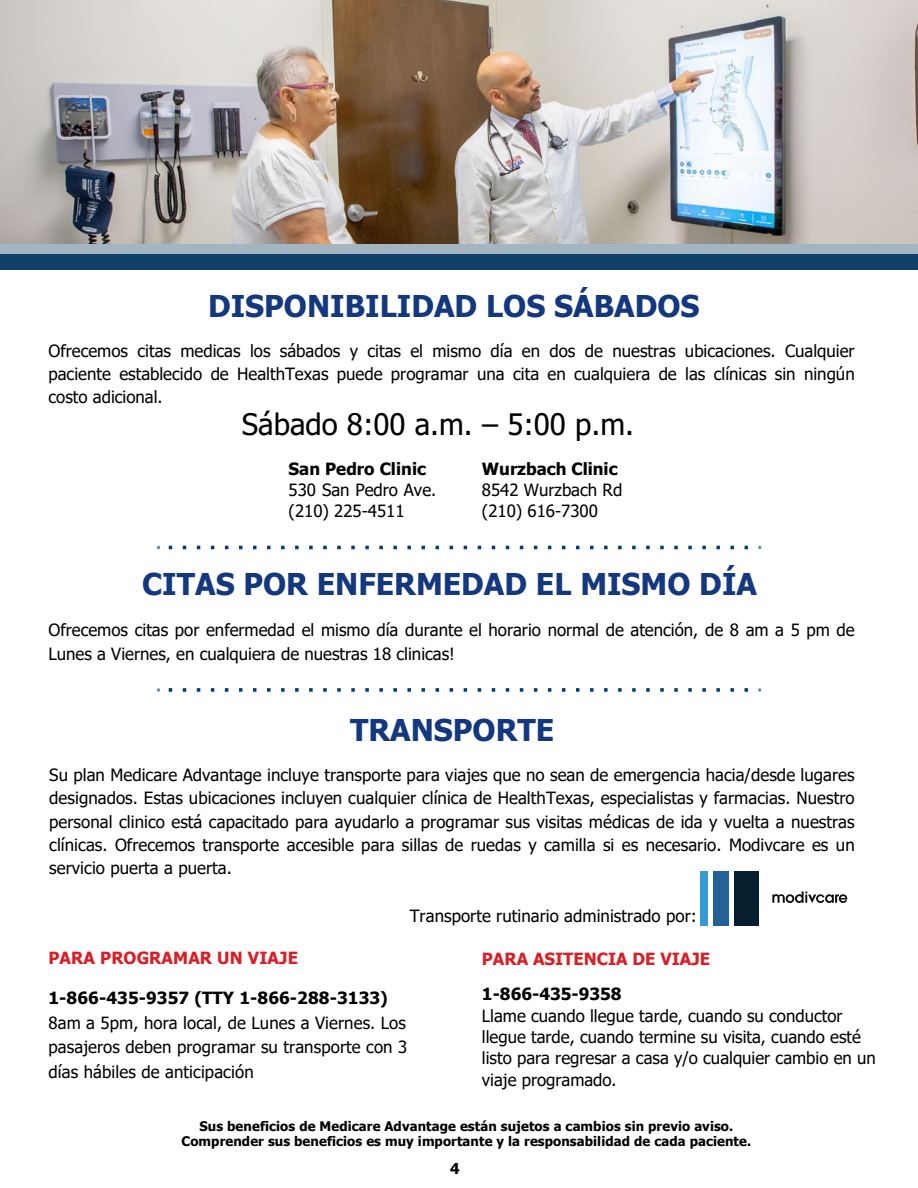
<style>
.page{position:relative;width:918px;height:1188px;background:#fff}
.page>*{position:absolute;margin:0;border:0;box-sizing:border-box;transform-origin:0 0}
.t1{font:700 30px "Tahoma";color:#133880}
.t2{font:29.55px "Tahoma";color:#000}
.t3{font:16.8px/23.1px "Tahoma";color:#000}
.t4{font:700 16.8px "Tahoma";letter-spacing:.005em;color:#000}
.t5{font:700 16.8px "Tahoma";letter-spacing:.005em;color:#d81f27}
.t6{font:700 15px "Tahoma";color:#000}
.t7{font:700 13.2px/15.3px "Tahoma";letter-spacing:.01em;color:#000;text-align:center}
.s1{font-weight:700}
</style>
<div class="page">
<svg style="left:169px;top:688px;width:3px;height:4px"></svg>
<svg style="left:183px;top:688px;width:3px;height:4px"></svg>
<svg style="left:197px;top:688px;width:3px;height:4px"></svg>
<svg style="left:211px;top:688px;width:3px;height:4px"></svg>
<svg style="left:225px;top:688px;width:3px;height:4px"></svg>
<svg style="left:239px;top:688px;width:3px;height:4px"></svg>
<svg style="left:253px;top:688px;width:4px;height:4px"></svg>
<svg style="left:267px;top:688px;width:4px;height:4px"></svg>
<svg style="left:281px;top:688px;width:4px;height:4px"></svg>
<svg style="left:295px;top:688px;width:4px;height:4px"></svg>
<svg style="left:309px;top:688px;width:4px;height:4px"></svg>
<svg style="left:323px;top:688px;width:4px;height:4px"></svg>
<svg style="left:337px;top:688px;width:4px;height:4px"></svg>
<svg style="left:351px;top:688px;width:4px;height:4px"></svg>
<svg style="left:365px;top:688px;width:4px;height:4px"></svg>
<svg style="left:379px;top:688px;width:4px;height:4px"></svg>
<svg style="left:393px;top:688px;width:4px;height:4px"></svg>
<svg style="left:407px;top:688px;width:4px;height:4px"></svg>
<svg style="left:422px;top:688px;width:3px;height:4px"></svg>
<svg style="left:436px;top:688px;width:3px;height:4px"></svg>
<svg style="left:450px;top:688px;width:3px;height:4px"></svg>
<svg style="left:464px;top:688px;width:3px;height:4px"></svg>
<svg style="left:478px;top:688px;width:3px;height:4px"></svg>
<svg style="left:492px;top:688px;width:3px;height:4px"></svg>
<svg style="left:506px;top:688px;width:3px;height:4px"></svg>
<svg style="left:520px;top:688px;width:3px;height:4px"></svg>
<svg style="left:534px;top:688px;width:3px;height:4px"></svg>
<svg style="left:548px;top:688px;width:3px;height:4px"></svg>
<svg style="left:562px;top:688px;width:3px;height:4px"></svg>
<svg style="left:576px;top:688px;width:3px;height:4px"></svg>
<svg style="left:590px;top:688px;width:4px;height:4px"></svg>
<svg style="left:604px;top:688px;width:4px;height:4px"></svg>
<svg style="left:618px;top:688px;width:4px;height:4px"></svg>
<svg style="left:632px;top:688px;width:4px;height:4px"></svg>
<svg style="left:646px;top:688px;width:4px;height:4px"></svg>
<svg style="left:660px;top:688px;width:4px;height:4px"></svg>
<svg style="left:674px;top:688px;width:4px;height:4px"></svg>
<svg style="left:688px;top:688px;width:4px;height:4px"></svg>
<svg style="left:702px;top:688px;width:4px;height:4px"></svg>
<svg style="left:716px;top:688px;width:4px;height:4px"></svg>
<svg style="left:730px;top:688px;width:4px;height:4px"></svg>
<svg style="left:745px;top:688px;width:3px;height:4px"></svg>
<svg style="left:758px;top:688px;width:3px;height:4px"></svg>
<svg style="left:157px;top:688px;width:3px;height:4px"></svg>
<img style="left:0;top:0;width:918px;height:245px">
<svg style="left:253px;top:546px;width:4px;height:3px"></svg>
<svg style="left:267px;top:546px;width:4px;height:3px"></svg>
<svg style="left:281px;top:546px;width:4px;height:3px"></svg>
<svg style="left:295px;top:546px;width:4px;height:3px"></svg>
<svg style="left:309px;top:546px;width:4px;height:3px"></svg>
<svg style="left:323px;top:546px;width:4px;height:3px"></svg>
<svg style="left:337px;top:546px;width:4px;height:3px"></svg>
<svg style="left:351px;top:546px;width:4px;height:3px"></svg>
<svg style="left:365px;top:546px;width:4px;height:3px"></svg>
<svg style="left:379px;top:546px;width:4px;height:3px"></svg>
<svg style="left:393px;top:546px;width:4px;height:3px"></svg>
<svg style="left:407px;top:546px;width:4px;height:3px"></svg>
<svg style="left:590px;top:546px;width:4px;height:3px"></svg>
<svg style="left:604px;top:546px;width:4px;height:3px"></svg>
<svg style="left:618px;top:546px;width:4px;height:3px"></svg>
<svg style="left:632px;top:546px;width:4px;height:3px"></svg>
<svg style="left:646px;top:546px;width:4px;height:3px"></svg>
<svg style="left:660px;top:546px;width:4px;height:3px"></svg>
<svg style="left:674px;top:546px;width:4px;height:3px"></svg>
<svg style="left:688px;top:546px;width:4px;height:3px"></svg>
<svg style="left:702px;top:546px;width:4px;height:3px"></svg>
<svg style="left:716px;top:546px;width:4px;height:3px"></svg>
<svg style="left:730px;top:546px;width:4px;height:3px"></svg>
<div style="left:713px;top:871px;width:16px;height:54px;background:#246197"></div>
<div style="left:734px;top:871px;width:25px;height:54px;background:#071e2e"></div>
<div style="left:701px;top:871px;width:7px;height:54px;background:#359bd6"></div>
<svg style="left:772px;top:892px;width:75px;height:11px"></svg>
<div style="left:0;top:254px;width:918px;height:16px;background:#104069"></div>
<div style="left:0;top:245px;width:918px;height:9px;background:#a3b5c1"></div>
<p class="t1" style="left:208px;top:287px;width:493px">DISPONIBILIDAD LOS SÁBADOS</p>
<p class="t3" style="left:48px;top:339px;width:808px;text-align:justify">Ofrecemos citas medicas los sábados y citas el mismo día en dos de nuestras ubicaciones. Cualquier paciente establecido de HealthTexas puede programar una cita en cualquiera de las clínicas sin ningún costo adicional.</p>
<p class="t2" style="left:242px;top:406px;width:394px">Sábado 8:00 a.m. – 5:00 p.m.</p>
<p class="t4" style="left:289px;top:458px;width:139px">San Pedro Clinic</p>
<p class="t3" style="left:289px;top:479px;width:149px;line-height:21px">530 San Pedro Ave. (210) 225-4511</p>
<p class="t3" style="left:482px;top:457px;width:142px;line-height:21px"><span class="s1">Wurzbach Clinic<br></span>8542 Wurzbach Rd (210) 616-7300</p>
<p class="t1" style="left:142px;top:565px;width:616px">CITAS POR ENFERMEDAD EL MISMO DÍA</p>
<p class="t3" style="left:48px;top:618px;width:808px">Ofrecemos citas por enfermedad el mismo día durante el horario normal de atención, de 8 am a 5 pm de<br>Lunes a Viernes, en cualquiera de nuestras 18 clinicas!</p>
<p class="t1" style="left:350px;top:711px;width:206px">TRANSPORTE</p>
<p class="t3" style="left:49px;top:763px;width:807px;text-align:justify">Su plan Medicare Advantage incluye transporte para viajes que no sean de emergencia hacia/desde lugares designados. Estas ubicaciones incluyen cualquier clínica de HealthTexas, especialistas y farmacias. Nuestro personal clinico está capacitado para ayudarlo a programar sus visitas médicas de ida y vuelta a nuestras clínicas. Ofrecemos transporte accesible para sillas de ruedas y camilla si es necesario. Modivcare es un servicio puerta a puerta.</p>
<p class="t3" style="left:410px;top:904px;width:288px">Transporte rutinario administrado por:</p>
<p class="t5" style="left:48px;top:947px;width:251px">PARA PROGRAMAR UN VIAJE</p>
<p class="t5" style="left:482px;top:948px;width:230px">PARA ASITENCIA DE VIAJE</p>
<p class="t4" style="left:48px;top:987px;width:341px">1-866-435-9357 (TTY 1-866-288-3133)</p>
<p class="t3" style="left:48px;top:1010px;width:360px;line-height:24.8px;text-align:justify">8am a 5pm, hora local, de Lunes a Viernes. Los pasajeros deben programar su transporte con 3 días hábiles de anticipación</p>
<p class="t4" style="left:482px;top:984px;width:141px">1-866-435-9358</p>
<p class="t3" style="left:482px;top:1004px;width:395px;line-height:21.3px">Llame cuando llegue tarde, cuando su conductor llegue tarde, cuando termine su visita, cuando esté listo para regresar a casa y/o cualquier cambio en un viaje programado.</p>
<p class="t7" style="left:182px;top:1118px;width:571px">Sus beneficios de Medicare Advantage están sujetos a cambios sin previo aviso.<br>Comprender sus beneficios es muy importante y la responsabilidad de cada paciente.</p>
<p class="t6" style="left:450px;top:1159px;width:11px">4</p>
</div>
